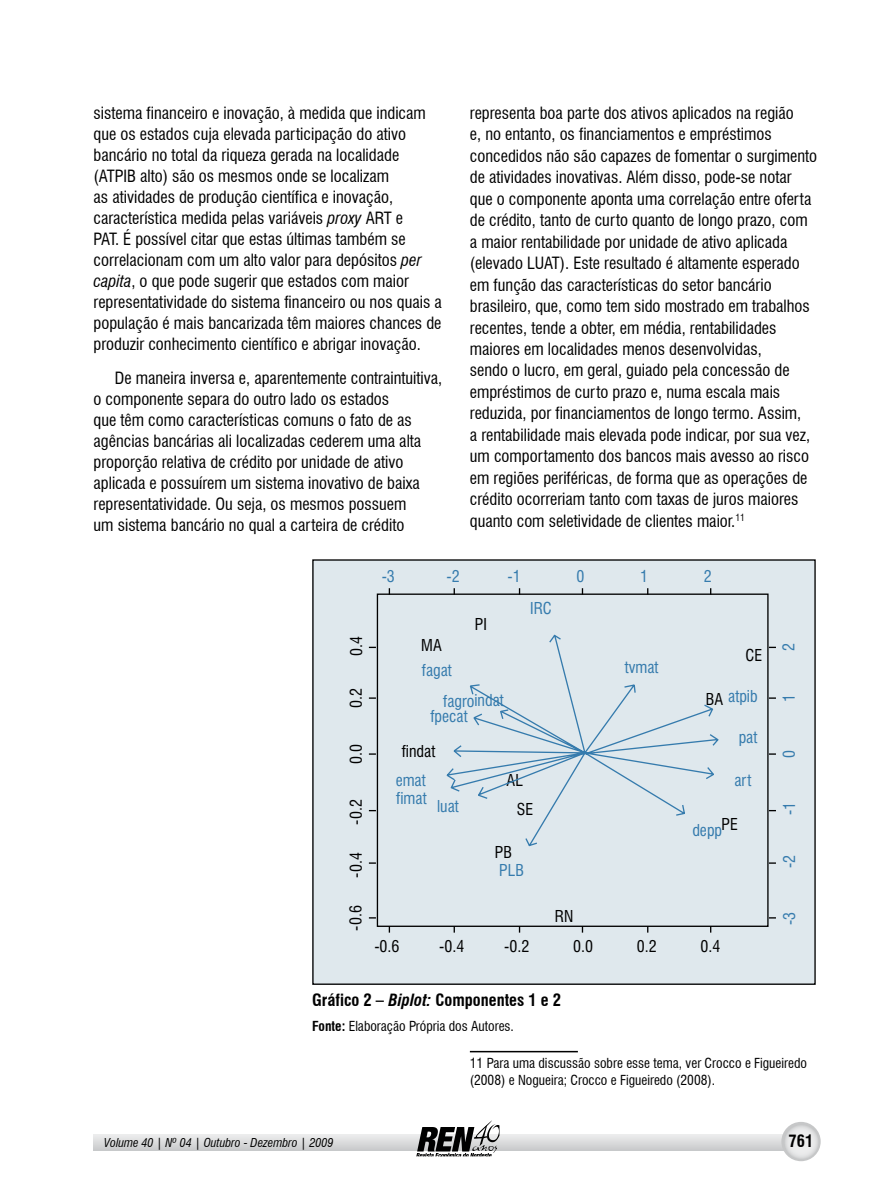
<style>
.page{position:relative;width:893px;height:1191px;background:#fff}
.page>*{position:absolute;margin:0;border:0;box-sizing:border-box;transform-origin:0 0}
.t1{font:condensed 16.5px/21.5px "Swiss 721 BT";color:#000}
.t2{font:700 condensed 16.5px "Swiss 721 BT";color:#000}
.t3{font:condensed 15.9px/30px "Swiss 721 BT";color:#357bad}
.t4{font:condensed 15.9px "Swiss 721 BT";color:#000}
.t5{font:condensed 13.5px/16.5px "Swiss 721 BT";color:#000}
.t6{font:italic condensed 12px "Swiss 721 BT";color:#000}
.s1{font-style:italic}
.s2{font-weight:700}
</style>
<div class="page">
<svg style="left:94px;top:1134px;width:689px;height:16px;background:#dbdcdd"></svg>
<svg style="left:416px;top:1120px;width:83px;height:36px"></svg>
<svg style="left:781px;top:1121px;width:40px;height:40px"></svg>
<hr style="left:470px;top:1051px;width:108px;height:1px;background:#000">
<div style="left:313px;top:560px;width:502px;height:424px;background:#dfe8ed"></div>
<div style="left:377px;top:593px;width:392px;height:334px;border:1px solid #000"></div>
<svg style="left:446px;top:634px;width:273px;height:213px"></svg>
<svg style="left:369px;top:697px;width:7px;height:2px"></svg>
<svg style="left:369px;top:646px;width:7px;height:2px"></svg>
<svg style="left:769px;top:697px;width:7px;height:2px"></svg>
<svg style="left:769px;top:646px;width:7px;height:2px"></svg>
<p class="t1" style="left:94px;top:102px;width:350px;line-height:21px">sistema financeiro e inovação, à medida que indicam que os estados cuja elevada participação do ativo bancário no total da riqueza gerada na localidade (ATPIB alto) são os mesmos onde se localizam<br>as atividades de produção científica e inovação, característica medida pelas variáveis <span class="s1">proxy</span> ART e<br>PAT. É possível citar que estas últimas também se correlacionam com um alto valor para depósitos <span class="s1">per capita</span>, o que pode sugerir que estados com maior representatividade do sistema financeiro ou nos quais a população é mais bancarizada têm maiores chances de produzir conhecimento científico e abrigar inovação.</p>
<p class="t1" style="left:94px;top:367px;width:350px;line-height:21px;text-indent:21px">De maneira inversa e, aparentemente contraintuitiva, o componente separa do outro lado os estados<br>que têm como características comuns o fato de as agências bancárias ali localizadas cederem uma alta proporção relativa de crédito por unidade de ativo aplicada e possuírem um sistema inovativo de baixa representatividade. Ou seja, os mesmos possuem<br>um sistema bancário no qual a carteira de crédito</p>
<p class="t1" style="left:470px;top:102px;width:349px">representa boa parte dos ativos aplicados na região<br>e, no entanto, os financiamentos e empréstimos concedidos não são capazes de fomentar o surgimento de atividades inovativas. Além disso, pode-se notar que o componente aponta uma correlação entre oferta de crédito, tanto de curto quanto de longo prazo, com a maior rentabilidade por unidade de ativo aplicada (elevado LUAT). Este resultado é altamente esperado em função das características do setor bancário brasileiro, que, como tem sido mostrado em trabalhos recentes, tende a obter, em média, rentabilidades maiores em localidades menos desenvolvidas,<br>sendo o lucro, em geral, guiado pela concessão de empréstimos de curto prazo e, numa escala mais reduzida, por financiamentos de longo termo. Assim,<br>a rentabilidade mais elevada pode indicar, por sua vez, um comportamento dos bancos mais avesso ao risco em regiões periféricas, de forma que as operações de crédito ocorreriam tanto com taxas de juros maiores quanto com seletividade de clientes maior.<sup>11</sup></p>
<p class="t3" style="left:382px;top:561px;width:15px">-3</p>
<p class="t3" style="left:447px;top:561px;width:15px">-2</p>
<p class="t3" style="left:508px;top:561px;width:15px">-1</p>
<p class="t3" style="left:576px;top:561px;width:9px">0</p>
<p class="t3" style="left:640px;top:561px;width:9px">1</p>
<p class="t3" style="left:704px;top:561px;width:9px">2</p>
<p class="t4" style="left:347px;top:656px;width:21px;rotate:-90deg">0.4</p>
<p class="t4" style="left:347px;top:708px;width:21px;rotate:-90deg">0.2</p>
<p class="t4" style="left:347px;top:763px;width:21px;rotate:-90deg">0.0</p>
<p class="t4" style="left:346px;top:824px;width:27px;rotate:-90deg">-0.2</p>
<p class="t4" style="left:346px;top:877px;width:27px;rotate:-90deg">-0.4</p>
<p class="t4" style="left:346px;top:930px;width:27px;rotate:-90deg">-0.6</p>
<p class="t4" style="left:421px;top:636px;width:22px">MA</p>
<p class="t4" style="left:475px;top:615px;width:13px">PI</p>
<p class="t3" style="left:530px;top:593px;width:23px">IRC</p>
<p class="t3" style="left:443px;top:655px;width:62px;text-indent:-21px">fagat fagroindat</p>
<p class="t3" style="left:430px;top:700px;width:39px">fpecat</p>
<p class="t4" style="left:402px;top:741px;width:35px">findat</p>
<p class="t3" style="left:396px;top:771px;width:32px;line-height:18.3px">emat fimat</p>
<p class="t4" style="left:507px;top:770px;width:18px">AL</p>
<p class="t3" style="left:437px;top:791px;width:23px">luat</p>
<p class="t4" style="left:517px;top:800px;width:18px">SE</p>
<p class="t4" style="left:495px;top:842px;width:19px">PB</p>
<p class="t3" style="left:499px;top:855px;width:26px">PLB</p>
<p class="t4" style="left:555px;top:906px;width:20px">RN</p>
<p class="t3" style="left:625px;top:652px;width:35px">tvmat</p>
<p class="t4" style="left:745px;top:646px;width:18px">CE</p>
<p class="t3" style="left:728px;top:681px;width:31px">atpib</p>
<p class="t3" style="left:739px;top:722px;width:20px">pat</p>
<p class="t3" style="left:734px;top:765px;width:18px">art</p>
<p class="t4" style="left:706px;top:690px;width:19px">BA</p>
<p class="t4" style="left:722px;top:814px;width:18px">PE</p>
<p class="t3" style="left:692px;top:815px;width:31px">depp</p>
<p class="t4" style="left:374px;top:937px;width:27px">-0.6</p>
<p class="t4" style="left:439px;top:937px;width:27px">-0.4</p>
<p class="t4" style="left:504px;top:937px;width:27px">-0.2</p>
<p class="t4" style="left:573px;top:937px;width:21px">0.0</p>
<p class="t4" style="left:637px;top:937px;width:21px">0.2</p>
<p class="t4" style="left:700px;top:937px;width:21px">0.4</p>
<p class="t2" style="left:312px;top:990px;width:250px">Gráfico 2 – <span class="s1">Biplot:</span> Componentes 1 e 2</p>
<p class="t5" style="left:312px;top:1017px;width:203px"><span class="s2">Fonte:</span> Elaboração Própria dos Autores.</p>
<p class="t3" style="left:774px;top:650px;width:10px;rotate:-90deg">2</p>
<p class="t3" style="left:774px;top:702px;width:10px;rotate:-90deg">1</p>
<p class="t3" style="left:774px;top:758px;width:10px;rotate:-90deg">0</p>
<p class="t3" style="left:774px;top:815px;width:15px;rotate:-90deg">-1</p>
<p class="t3" style="left:774px;top:868px;width:15px;rotate:-90deg">-2</p>
<p class="t3" style="left:774px;top:925px;width:15px;rotate:-90deg">-3</p>
<p class="t5" style="left:470px;top:1055px;width:339px">11 Para uma discussão sobre esse tema, ver Crocco e Figueiredo (2008) e Nogueira; Crocco e Figueiredo (2008).</p>
<p class="t6" style="left:104px;top:1135px;width:231px">Volume 40 | Nº 04 | Outubro - Dezembro | 2009</p>
<p class="t2" style="left:789px;top:1131px;width:26px">761</p>
</div>
